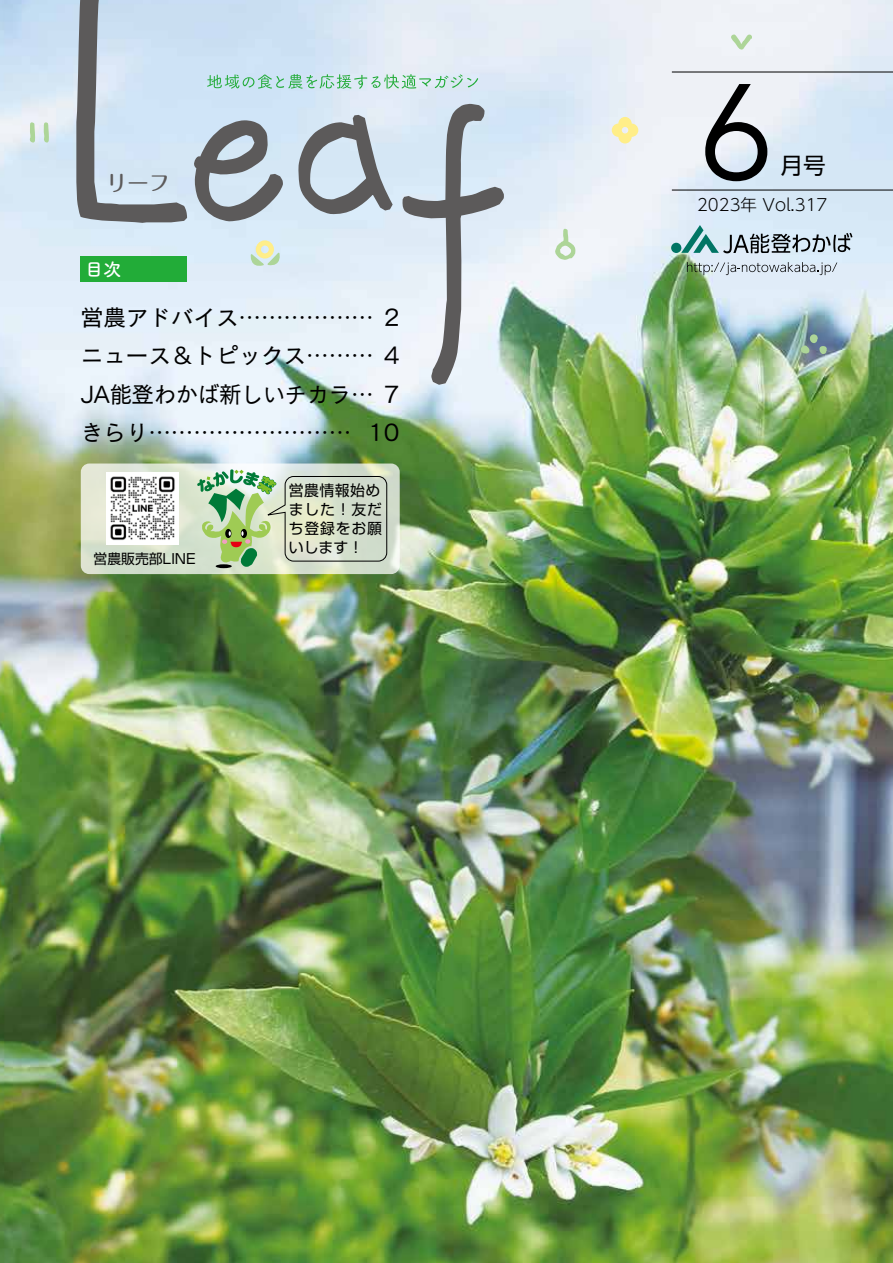
<style>
.page{position:relative;width:893px;height:1263px;background:#fff}
.page>*{position:absolute;margin:0;border:0;box-sizing:border-box;transform-origin:0 0}
.t1{font:135px "Avenir";color:#000}
.t2{font:22.5px/38.2px "New Cezanne Pro M";color:#000;text-align:right}
.t3{font:22.5px "MJUD Shin Go Pr 6 N";color:#000}
.t4{font:500 21.3px "Maru Fo Pro";color:#5c5a5a}
.t5{font:18px "Tsuku B Rd Gothic Std B";color:#fff}
.t6{font:300 16.5px "MJUD Shin Go Pr 6 N";color:#000}
.t7{font:14.85px/19.2px "Shin Go Pr 6";letter-spacing:.04em;color:#000;text-align:justify}
.t8{font:13.8px "Shin Go Pr 6";color:#000}
</style>
<div class="page">
<img style="left:0;top:0;width:893px;height:1263px">
<svg style="left:207px;top:74px;width:271px;height:15px;background:#b1dacd"></svg>
<svg style="left:687px;top:262px;width:150px;height:13px;background:#b7c3c8"></svg>
<hr style="left:672px;top:190px;width:221px;height:1px;background:#000">
<hr style="left:672px;top:72px;width:221px;height:1px;background:#000">
<svg style="left:76px;top:0;width:111px;height:223px;background:#b6c4d2"></svg>
<svg style="left:194px;top:120px;width:89px;height:101px;background:#9da6ae"></svg>
<svg style="left:298px;top:115px;width:95px;height:100px;background:#a7b0b8"></svg>
<svg style="left:402px;top:104px;width:102px;height:281px"></svg>
<svg style="left:250px;top:240px;width:32px;height:28px"></svg>
<svg style="left:800px;top:334px;width:27px;height:20px"></svg>
<svg style="left:612px;top:117px;width:26px;height:26px"></svg>
<svg style="left:555px;top:228px;width:20px;height:32px"></svg>
<svg style="left:30px;top:122px;width:5px;height:21px"></svg>
<svg style="left:44px;top:122px;width:5px;height:22px"></svg>
<svg style="left:731px;top:34px;width:21px;height:16px"></svg>
<div style="left:671px;top:243px;width:10px;height:10px;background:#007564;border-radius:50%"></div>
<svg style="left:681px;top:225px;width:171px;height:28px;background:#a5bbc3"></svg>
<svg style="left:81px;top:463px;width:319px;height:111px;background:#d8e1d0"></svg>
<div style="left:81px;top:256px;width:106px;height:26px;background:#22ac38"></div>
<div style="left:106px;top:472px;width:73px;height:72px;background:#fff"></div>
<img style="left:110px;top:476px;width:65px;height:64px">
<svg style="left:197px;top:469px;width:190px;height:100px;background:#c2d5b6"></svg>
<p class="t4" style="left:106px;top:166px;width:65px">リーフ</p>
<p class="t5" style="left:85px;top:255px;width:38px">目次</p>
<p class="t2" style="left:81px;top:296px;width:294px">営農アドバイス..................</p>
<p class="t2" style="left:384px;top:296px;width:17px">2</p>
<p class="t2" style="left:81px;top:334px;width:294px">ニュース＆トピックス.........</p>
<p class="t2" style="left:384px;top:334px;width:17px">4</p>
<p class="t2" style="left:81px;top:372px;width:271px">JA能登わかば新しいチカラ</p>
<p class="t2" style="left:368px;top:372px;width:33px">7<br>10</p>
<p class="t2" style="left:81px;top:410px;width:272px">きらり...........................</p>
<p class="t8" style="left:94px;top:548px;width:104px">営農販売部LINE</p>
<p class="t7" style="left:289px;top:479px;width:95px">営農情報始めました！友だち登録をお願いします!</p>
<h1 class="t1" style="left:699px;top:53px;width:77px">6</h1>
<p class="t3" style="left:781px;top:148px;width:47px">月号</p>
<p class="t6" style="left:697px;top:192px;width:132px">2023年 Vol.317</p>
</div>
